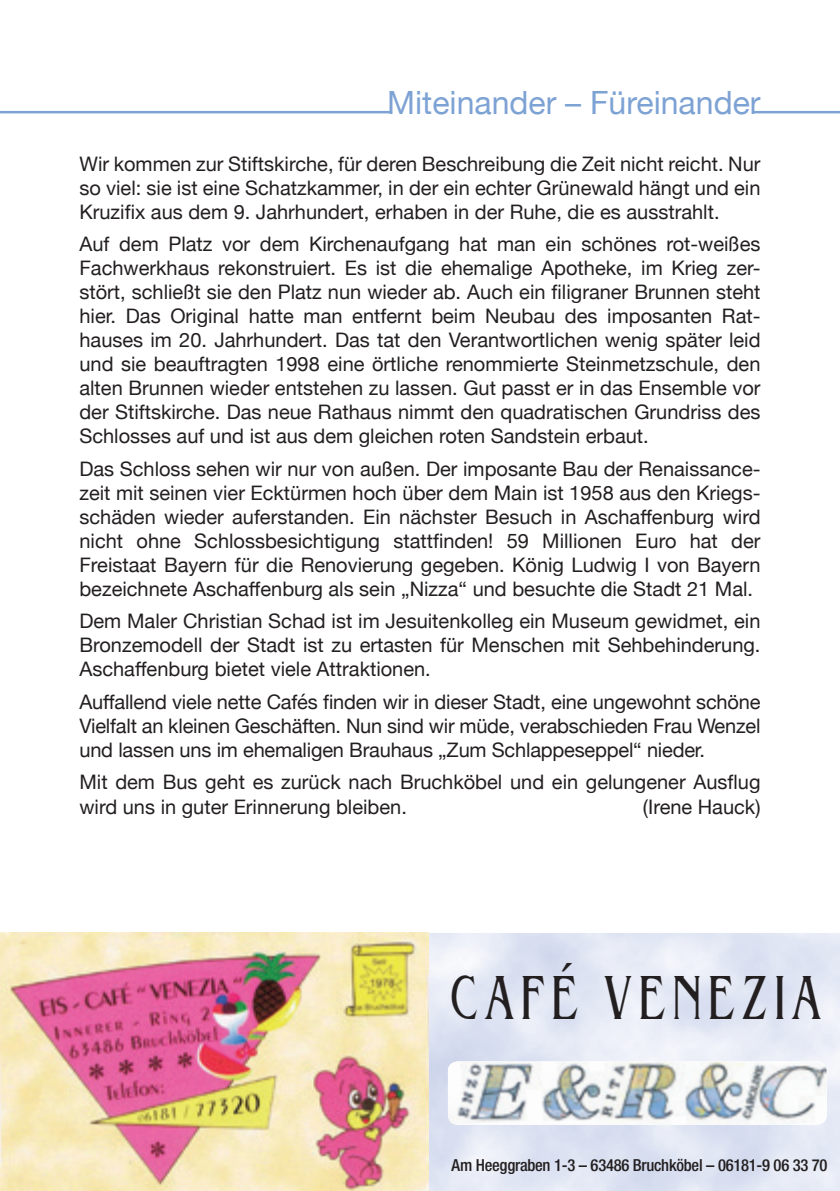
<style>
.page{position:relative;width:840px;height:1191px;background:#fff}
.page>*{position:absolute;margin:0;border:0;box-sizing:border-box;transform-origin:0 0}
.t1{font:59.6px "Aida";letter-spacing:.2em;color:#231f20;scale:.67 1}
.t2{font:32px "Helvetica Neue";color:#7da2d4}
.t3{font:20px/24px "Helvetica Neue";color:#231f20;text-align:justify}
.t4{font:500 condensed 16.6px "Helvetica Neue";letter-spacing:-.015em;color:#231f20}
</style>
<div class="page">
<hr style="left:753px;top:111px;width:86px;height:2px;background:#7da2d4">
<hr style="left:0;top:111px;width:391px;height:2px;background:#7da2d4">
<img style="left:0;top:933px;width:839px;height:258px">
<img style="left:447px;top:1061px;width:379px;height:63px;border-radius:10px">
<img style="left:447px;top:1064px;width:3px;height:50px">
<h2 class="t2" style="left:387px;top:79px;width:374px">Miteinander – Füreinander</h2>
<p class="t3" style="left:79px;top:153px;width:682px">Wir kommen zur Stiftskirche, für deren Beschreibung die Zeit nicht reicht. Nur so viel: sie ist eine Schatzkammer, in der ein echter Grünewald hängt und ein Kruzifix aus dem 9. Jahrhundert, erhaben in der Ruhe, die es ausstrahlt.</p>
<p class="t3" style="left:79px;top:233px;width:682px">Auf dem Platz vor dem Kirchenaufgang hat man ein schönes rot-weißes Fachwerkhaus rekonstruiert. Es ist die ehemalige Apotheke, im Krieg zer&shy;stört, schließt sie den Platz nun wieder ab. Auch ein filigraner Brunnen steht hier. Das Original hatte man entfernt beim Neubau des imposanten Rat&shy;hauses im 20. Jahrhundert. Das tat den Verantwortlichen wenig später leid und sie beauftragten 1998 eine örtliche renommierte Steinmetzschule, den alten Brunnen wieder entstehen zu lassen. Gut passt er in das Ensemble vor der Stiftskirche. Das neue Rathaus nimmt den quadratischen Grundriss des Schlosses auf und ist aus dem gleichen roten Sandstein erbaut.</p>
<p class="t3" style="left:79px;top:458px;width:682px">Das Schloss sehen wir nur von außen. Der imposante Bau der Renaissance&shy;zeit mit seinen vier Ecktürmen hoch über dem Main ist 1958 aus den Kriegs&shy;schäden wieder auferstanden. Ein nächster Besuch in Aschaffenburg wird nicht ohne Schlossbesichtigung stattfinden! 59 Millionen Euro hat der Freistaat Bayern für die Renovierung gegeben. König Ludwig I von Bayern bezeichnete Aschaffenburg als sein „Nizza“ und besuchte die Stadt 21 Mal.</p>
<p class="t3" style="left:79px;top:610px;width:682px">Dem Maler Christian Schad ist im Jesuitenkolleg ein Museum gewidmet, ein Bronzemodell der Stadt ist zu ertasten für Menschen mit Sehbehinderung.<br>Aschaffenburg bietet viele Attraktionen.</p>
<p class="t3" style="left:79px;top:691px;width:682px">Auffallend viele nette Cafés finden wir in dieser Stadt, eine ungewohnt schöne Vielfalt an kleinen Geschäften. Nun sind wir müde, verabschieden Frau Wenzel und lassen uns im ehemaligen Brauhaus „Zum Schlappeseppel“ nieder.</p>
<p class="t3" style="left:79px;top:771px;width:682px">Mit dem Bus geht es zurück nach Bruchköbel und ein gelungener Ausflug wird uns in guter Erinnerung bleiben.</p>
<p class="t3" style="left:642px;top:795px;width:119px">(Irene Hauck)</p>
<h1 class="t1" style="left:450px;top:963px;width:553px">CAFÉ VENEZIA</h1>
<p class="t4" style="left:451px;top:1155px;width:377px">Am Heeggraben 1-3 – 63486 Bruchköbel – 06181-9 06 33 70</p>
</div>
